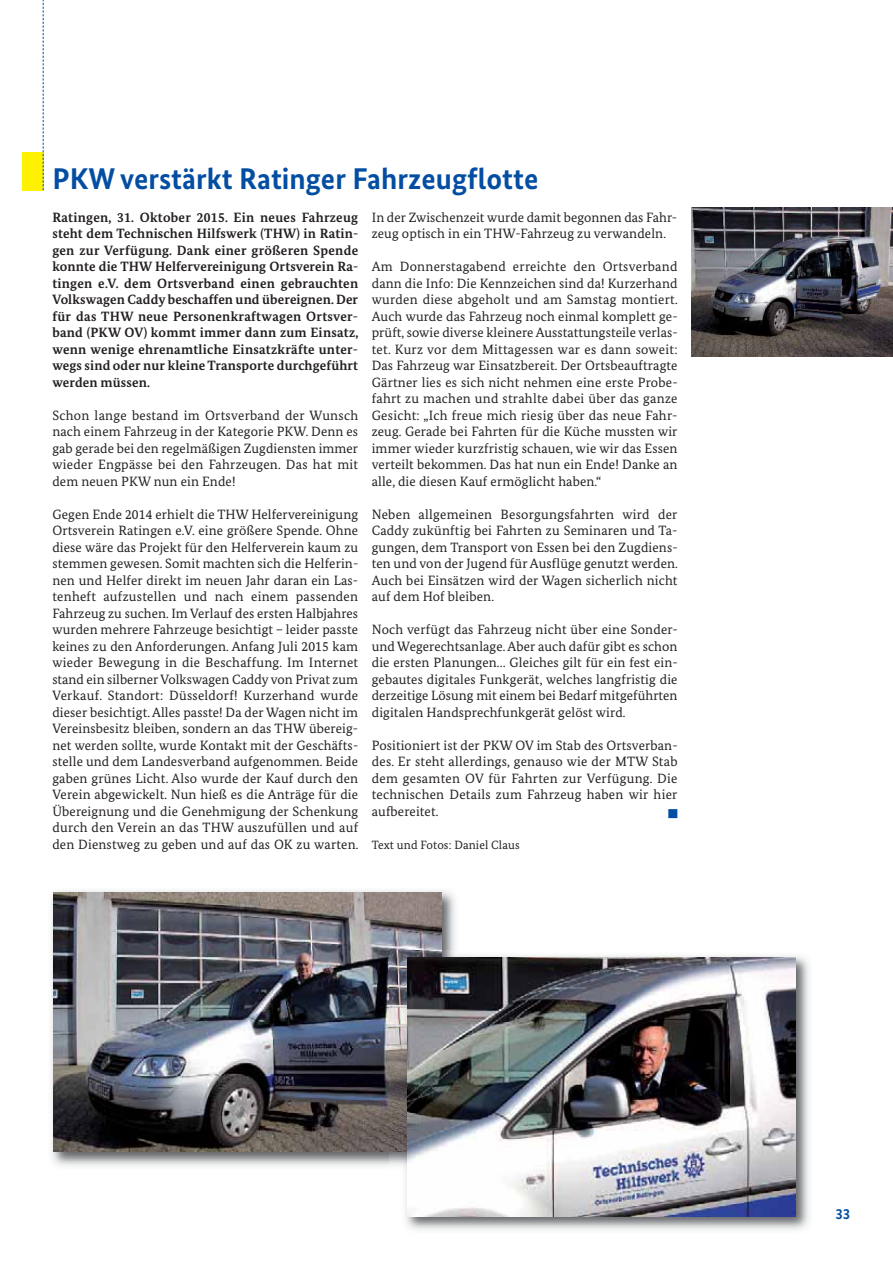
<style>
.page{position:relative;width:893px;height:1263px;background:#fff}
.page>*{position:absolute;margin:0;border:0;box-sizing:border-box;transform-origin:0 0}
.t1{font:700 30px "Bundes Sans";color:#034ea2}
.t2{font:700 15px "Bundes Sans";color:#034ea2}
.t3{font:13.5px/16.5px "Bundes Serif";letter-spacing:.01em;color:#231f20;text-align:justify}
.t4{font:700 13.5px/16.5px "Bundes Serif";letter-spacing:.01em;color:#231f20;text-align:justify}
.t5{font:12px "Bundes Serif";letter-spacing:.01em;color:#231f20}
.t6{font:9px "European Pi One";color:#034ea2}
</style>
<div class="page">
<div style="left:22px;top:152px;width:21px;height:38px;background:#fff200"></div>
<svg style="left:43px;top:0;width:1px;height:190px"></svg>
<img style="left:691px;top:207px;width:202px;height:149px">
<img style="left:51px;top:890px;width:405px;height:276px">
<img style="left:53px;top:892px;width:389px;height:259px">
<img style="left:390px;top:951px;width:420px;height:279px">
<img style="left:407px;top:957px;width:389px;height:259px">
<h1 class="t1" style="left:53px;top:164px;width:487px">PKW verstärkt Ratinger Fahrzeugflotte</h1>
<p class="t4" style="left:52px;top:210px;width:308px">Ratingen, 31. Oktober 2015. Ein neues Fahrzeug steht dem Technischen Hilfswerk (THW) in Ratin&shy;gen zur Verfügung. Dank einer größeren Spende konnte die THW Helfervereinigung Ortsverein Ra&shy;tingen e.V. dem Ortsverband einen gebrauchten Volkswagen Caddy beschaffen und übereignen. Der für das THW neue Personenkraftwagen Ortsver&shy;band (PKW OV) kommt immer dann zum Einsatz, wenn wenige ehrenamtliche Einsatzkräfte unter&shy;wegs sind oder nur kleine Transporte durchgeführt werden müssen.</p>
<p class="t3" style="left:52px;top:408px;width:307px">Schon lange bestand im Ortsverband der Wunsch nach einem Fahrzeug in der Kategorie PKW. Denn es gab gerade bei den regelmäßigen Zugdiensten immer wieder Engpässe bei den Fahrzeugen. Das hat mit dem neuen PKW nun ein Ende!</p>
<p class="t3" style="left:52px;top:507px;width:308px">Gegen Ende 2014 erhielt die THW Helfervereinigung Ortsverein Ratingen e.V. eine größere Spende. Ohne diese wäre das Projekt für den Helferverein kaum zu stemmen gewesen. Somit machten sich die Helferin&shy;nen und Helfer direkt im neuen Jahr daran ein Las&shy;tenheft aufzustellen und nach einem passenden Fahrzeug zu suchen. Im Verlauf des ersten Halbjahres wurden mehrere Fahrzeuge besichtigt – leider passte keines zu den Anforderungen. Anfang Juli 2015 kam wieder Bewegung in die Beschaffung. Im Internet stand ein silberner Volkswagen Caddy von Privat zum Verkauf. Standort: Düsseldorf! Kurzerhand wurde dieser besichtigt. Alles passte! Da der Wagen nicht im Vereinsbesitz bleiben, sondern an das THW übereig&shy;net werden sollte, wurde Kontakt mit der Geschäfts&shy;stelle und dem Landesverband aufgenommen. Beide gaben grünes Licht. Also wurde der Kauf durch den Verein abgewickelt. Nun hieß es die Anträge für die Übereignung und die Genehmigung der Schenkung durch den Verein an das THW auszufüllen und auf den Dienstweg zu geben und auf das OK zu warten.</p>
<p class="t3" style="left:372px;top:210px;width:307px">In der Zwischenzeit wurde damit begonnen das Fahr&shy;zeug optisch in ein THW-Fahrzeug zu verwandeln.</p>
<p class="t3" style="left:372px;top:260px;width:308px">Am Donnerstagabend erreichte den Ortsverband dann die Info: Die Kennzeichen sind da! Kurzerhand wurden diese abgeholt und am Samstag montiert.<br>Auch wurde das Fahrzeug noch einmal komplett ge&shy;prüft, sowie diverse kleinere Ausstattungsteile verlas&shy;tet. Kurz vor dem Mittagessen war es dann soweit:<br>Das Fahrzeug war Einsatzbereit. Der Ortsbeauftragte Gärtner lies es sich nicht nehmen eine erste Probe&shy;fahrt zu machen und strahlte dabei über das ganze Gesicht: „Ich freue mich riesig über das neue Fahr&shy;zeug. Gerade bei Fahrten für die Küche mussten wir immer wieder kurzfristig schauen, wie wir das Essen verteilt bekommen. Das hat nun ein Ende! Danke an alle, die diesen Kauf ermöglicht haben.“</p>
<p class="t3" style="left:372px;top:507px;width:308px">Neben allgemeinen Besorgungsfahrten wird der Caddy zukünftig bei Fahrten zu Seminaren und Ta&shy;gungen, dem Transport von Essen bei den Zugdiens&shy;ten und von der Jugend für Ausflüge genutzt werden.<br>Auch bei Einsätzen wird der Wagen sicherlich nicht auf dem Hof bleiben.</p>
<p class="t3" style="left:372px;top:623px;width:308px">Noch verfügt das Fahrzeug nicht über eine Sonder&shy;und Wegerechtsanlage. Aber auch dafür gibt es schon die ersten Planungen… Gleiches gilt für ein fest ein&shy;gebautes digitales Funkgerät, welches langfristig die derzeitige Lösung mit einem bei Bedarf mitgeführten digitalen Handsprechfunkgerät gelöst wird.</p>
<p class="t3" style="left:372px;top:738px;width:307px">Positioniert ist der PKW OV im Stab des Ortsverban&shy;des. Er steht allerdings, genauso wie der MTW Stab dem gesamten OV für Fahrten zur Verfügung. Die technischen Details zum Fahrzeug haben wir hier aufbereitet.</p>
<p class="t6" style="left:668px;top:809px;width:11px">-</p>
<p class="t5" style="left:372px;top:840px;width:149px">Text und Fotos: Daniel Claus</p>
<p class="t2" style="left:835px;top:1207px;width:16px">33</p>
</div>
